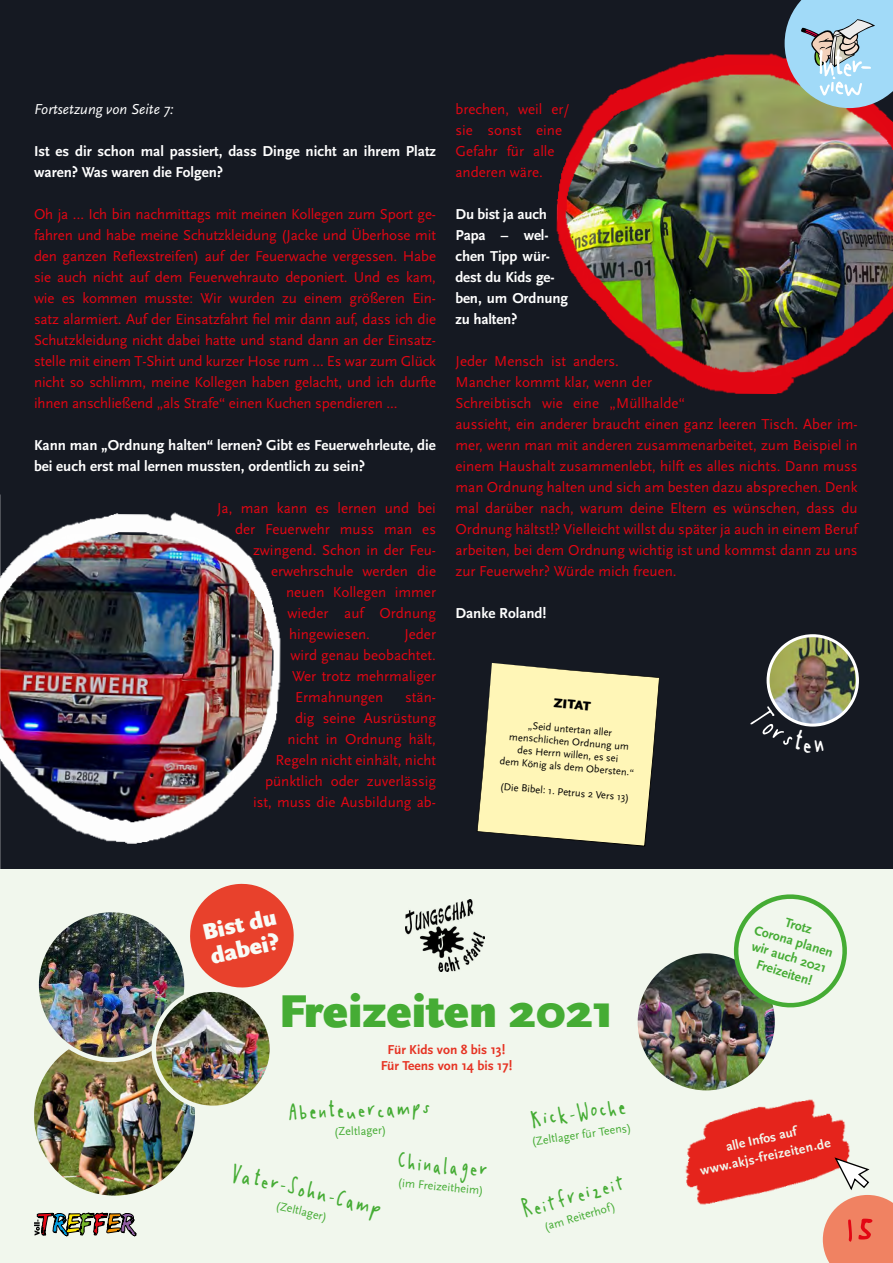
<style>
.page{position:relative;width:893px;height:1263px;background:#151922}
.page>*{position:absolute;margin:0;border:0;box-sizing:border-box;transform-origin:0 0}
.t1{font:76.5px "Handschrift";color:#e30613}
.t2{font:51px "Druckschrift";letter-spacing:-.08em;color:#fff}
.t3{font:900 48px "Scala Sans OT";color:#45ac34}
.t4{font:34.05px "Handschrift";color:#45ac34}
.t5{font:900 23.25px/25px "Scala Sans OT";color:#f8fbf6}
.t6{font:15px/21px "Scala Sans OT";color:#e30613}
.t7{font:700 15px/21px "Scala Sans OT";color:#fff}
.t8{font:italic 15px "Scala Sans OT";color:#fff}
.t9{font:700 13.5px/16.2px "Scala Sans OT";color:#45ac34;text-align:center}
.t10{font:700 13.5px/16.5px "Scala Sans OT";color:#e63323;text-align:center}
.t11{font:700 13.5px/18px "Scala Sans OT";color:#f1f7ed;text-align:center}
.t12{font:900 13.35px "Scala Sans OT";color:#000}
.t13{font:12px "Scala Sans OT";color:#45ac34}
.t14{font:10.5px/12.6px "Scala Sans OT";color:#000;text-align:center}
.s1{font-size:94.5px}
</style>
<div class="page">
<img style="left:1px;top:512px;width:280px;height:332px">
<img style="left:556px;top:37px;width:337px;height:357px">
<svg style="left:785px;top:0;width:108px;height:108px;background:#9dc2d3"></svg>
<div style="left:0;top:870px;width:893px;height:393px;background:#f1f7ed"></div>
<img style="left:406px;top:899px;width:79px;height:73px">
<img style="left:32px;top:1033px;width:165px;height:165px;border-radius:83px">
<img style="left:37px;top:910px;width:150px;height:150px;border-radius:75px">
<div style="left:34px;top:908px;width:155px;height:154px;border:4px solid #f1f7ed;border-radius:50%"></div>
<img style="left:154px;top:990px;width:118px;height:118px;border-radius:59px">
<div style="left:151px;top:987px;width:123px;height:123px;border:4px solid #f1f7ed;border-radius:50%"></div>
<img style="left:685px;top:1099px;width:165px;height:106px">
<img style="left:638px;top:954px;width:136px;height:136px">
<div style="left:633px;top:949px;width:146px;height:146px;border:4px solid #f1f7ed;border-radius:50%"></div>
<svg style="left:724px;top:894px;width:123px;height:117px"></svg>
<svg style="left:188px;top:883px;width:106px;height:106px"></svg>
<img style="left:0;top:494px;width:1px;height:376px">
<svg style="left:34px;top:1212px;width:102px;height:24px"></svg>
<svg style="left:823px;top:1156px;width:70px;height:107px"></svg>
<svg style="left:477px;top:663px;width:183px;height:184px"></svg>
<img style="left:768px;top:636px;width:89px;height:89px;border-radius:45px">
<div style="left:767px;top:634px;width:92px;height:93px;border:3px solid #fff;border-radius:50%"></div>
<svg style="left:774px;top:706px;width:50px;height:21px"></svg>
<p class="t8" style="left:34px;top:101px;width:141px">Fortsetzung von Seite 7:</p>
<p class="t7" style="left:34px;top:141px;width:404px">Ist es dir schon mal passiert, dass Dinge nicht an ihrem Platz waren? Was waren die Folgen?</p>
<p class="t6" style="left:34px;top:204px;width:404px;text-align:justify">Oh ja … Ich bin nachmittags mit meinen Kollegen zum Sport ge&shy;fahren und habe meine Schutzkleidung (Jacke und Überhose mit den ganzen Reflexstreifen) auf der Feuerwache vergessen. Habe sie auch nicht auf dem Feuerwehrauto deponiert. Und es kam, wie es kommen musste: Wir wurden zu einem größeren Ein&shy;satz alarmiert. Auf der Einsatzfahrt fiel mir dann auf, dass ich die Schutzkleidung nicht dabei hatte und stand dann an der Einsatz&shy;stelle mit einem T-Shirt und kurzer Hose rum … Es war zum Glück nicht so schlimm, meine Kollegen haben gelacht, und ich durfte ihnen anschließend „als Strafe“ einen Kuchen spendieren ...</p>
<p class="t7" style="left:34px;top:435px;width:403px">Kann man „Ordnung halten“ lernen? Gibt es Feuerwehrleute, die bei euch erst mal lernen mussten, ordentlich zu sein?</p>
<p class="t6" style="left:217px;top:498px;width:220px">Ja, man kann es lernen und bei</p>
<p class="t6" style="left:235px;top:519px;width:202px">der Feuerwehr muss man es</p>
<p class="t6" style="left:253px;top:540px;width:184px">zwingend. Schon in der Feu-</p>
<p class="t6" style="left:271px;top:561px;width:166px">erwehrschule werden die</p>
<p class="t6" style="left:286px;top:582px;width:151px">neuen Kollegen immer</p>
<p class="t6" style="left:288px;top:603px;width:150px">wieder auf Ordnung</p>
<p class="t6" style="left:289px;top:624px;width:82px">hingewiesen.</p>
<p class="t6" style="left:404px;top:624px;width:33px">Jeder</p>
<p class="t6" style="left:291px;top:645px;width:147px">wird genau beobachtet.</p>
<p class="t6" style="left:292px;top:666px;width:146px">Wer trotz mehrmaliger</p>
<p class="t6" style="left:295px;top:687px;width:90px">Ermahnungen</p>
<p class="t6" style="left:253px;top:687px;width:185px;text-align:right">stän-<br>dig seine Ausrüstung<br>nicht in Ordnung hält,<br>Regeln nicht einhält, nicht pünktlich oder zuverlässig ist, muss die Ausbildung ab-</p>
<h2 class="t2" style="left:817px;top:45px;width:49px">Inter</h2>
<h2 class="t2" style="left:817px;top:63px;width:49px">view</h2>
<p class="t6" style="left:455px;top:99px;width:116px">brechen, weil er/ sie sonst eine<br>Gefahr für alle anderen wäre.</p>
<p class="t7" style="left:455px;top:204px;width:114px">Du bist ja auch<br>Papa – wel&shy;chen Tipp wür&shy;dest du Kids ge&shy;ben, um Ordnung zu halten?</p>
<p class="t6" style="left:455px;top:351px;width:404px">Jeder Mensch ist anders.<br>Mancher kommt klar, wenn der<br>Schreibtisch wie eine „Müllhalde“<br>aussieht, ein anderer braucht einen ganz leeren Tisch. Aber im&shy;mer, wenn man mit anderen zusammenarbeitet, zum Beispiel in einem Haushalt zusammenlebt, hilft es alles nichts. Dann muss man Ordnung halten und sich am besten dazu absprechen. Denk mal darüber nach, warum deine Eltern es wünschen, dass du Ordnung hältst!? Vielleicht willst du später ja auch in einem Beruf arbeiten, bei dem Ordnung wichtig ist und kommst dann zu uns zur Feuerwehr? Würde mich freuen.</p>
<p class="t7" style="left:455px;top:603px;width:93px">Danke Roland!</p>
<p class="t12" style="left:554px;top:695px;width:39px;rotate:5deg">ZITAT</p>
<p class="t14" style="left:504px;top:717px;width:136px;rotate:5deg">„Seid untertan aller menschlichen Ordnung um des Herrn willen, es sei<br>dem König als dem Obersten.“</p>
<p class="t14" style="left:500px;top:780px;width:131px;rotate:5deg">(Die Bibel: 1. Petrus 2 Vers 13)</p>
<h3 class="t5" style="left:200px;top:920px;width:77px;rotate:-12deg">Bist du dabei?</h3>
<p class="t9" style="left:762px;top:906px;width:83px;rotate:17deg">Trotz<br>Corona planen wir auch 2021<br>Freizeiten!</p>
<h3 class="t3" style="left:279px;top:984px;width:337px">Freizeiten 2021</h3>
<p class="t10" style="left:381px;top:1041px;width:133px">Für Kids von 8 bis 13!<br>Für Teens von 14 bis 17!</p>
<h3 class="t4" style="left:287px;top:1097px;width:145px;rotate:-2deg">Abenteuercamps</h3>
<p class="t13" style="left:334px;top:1125px;width:54px;rotate:-2deg">(Zeltlager)</p>
<h3 class="t4" style="left:234px;top:1157px;width:158px;rotate:14deg">Vater-Sohn-Camp</h3>
<p class="t13" style="left:278px;top:1198px;width:54px;rotate:14deg">(Zeltlager)</p>
<h3 class="t4" style="left:399px;top:1146px;width:93px;rotate:6deg">Chinalager</h3>
<p class="t13" style="left:399px;top:1175px;width:88px;rotate:6deg">(im Freizeitheim)</p>
<h3 class="t4" style="left:528px;top:1105px;width:99px;rotate:-8deg">Kick-Woche</h3>
<p class="t13" style="left:531px;top:1135px;width:102px;rotate:-8deg">(Zeltlager für Teens)</p>
<h3 class="t4" style="left:519px;top:1196px;width:108px;rotate:-16deg">Reitfreizeit</h3>
<p class="t13" style="left:542px;top:1220px;width:75px;rotate:-16deg">(am Reiterhof)</p>
<p class="t11" style="left:694px;top:1145px;width:135px;rotate:-13deg">alle Infos auf www.akjs-freizeiten.de</p>
<h1 class="t1" style="left:844px;top:1202px;width:35px">1<span class="s1">5</span></h1>
</div>
